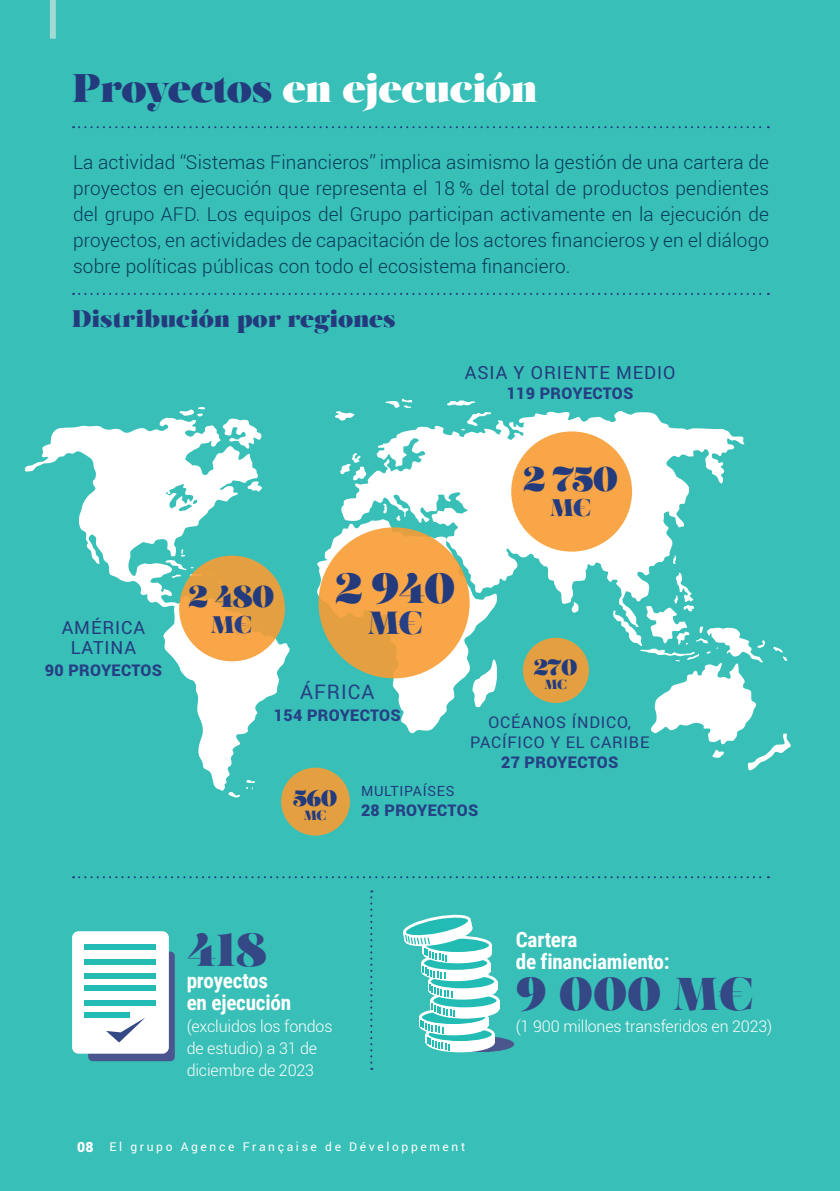
<style>
.page{position:relative;width:840px;height:1191px;background:#fff}
.page>*{position:absolute;margin:0;border:0;box-sizing:border-box;transform-origin:0 0}
.t1{font:46px "Salome";color:#334885}
.t2{font:42px "Salome";color:#233b7d}
.t3{font:40px "Salome";letter-spacing:-.02em;color:#fff}
.t4{font:34px "Salome";color:#233b7d}
.t5{font:32px "Salome";color:#233b7d}
.t6{font:30px "Salome";color:#233b7d}
.t7{font:24px "Salome";color:#233b7d}
.t8{font:22.2px "Salome";color:#233b7d}
.t9{font:22px "Salome";color:#233b7d}
.t10{font:700 21.2px/22px "Roboto Condensed";letter-spacing:-.01em;color:#fff}
.t11{font:20px "Roboto";letter-spacing:.05em;color:#264085}
.t12{font:300 19px/26px "Roboto";letter-spacing:.01em;color:#08395b;text-align:justify}
.t13{font:18px "Roboto";letter-spacing:.05em;color:#233b7d}
.t14{font:300 16px/22px "Roboto";letter-spacing:-.01em;color:#fff}
.t15{font:900 16px "Roboto";letter-spacing:.02em;color:#264085}
.t16{font:16px/20px "Roboto";letter-spacing:.05em;color:#233b7d;text-align:center}
.t17{font:14px "Roboto";letter-spacing:.05em;color:#233b7d}
.t18{font:13.4px "Salome";color:#233b7d}
.t19{font:13.2px "Salome";color:#233b7d}
.t20{font:12px "Roboto";letter-spacing:.22em;color:#fff}
.s1{color:#233b7d}
.s2{color:#264085}
.s3{font-weight:900;font-size:14px}
</style>
<div class="page">
<div style="left:0;top:0;width:839px;height:1191px;background:#38bfb7"></div>
<div style="left:50px;top:0;width:6px;height:39px;background:#a3dad6"></div>
<svg style="left:73px;top:126px;width:695px;height:2px"></svg>
<svg style="left:73px;top:876px;width:695px;height:2px"></svg>
<svg style="left:73px;top:293px;width:695px;height:2px"></svg>
<div style="left:281px;top:767px;width:69px;height:68px;background:#e4a040;border-radius:50%"></div>
<svg style="left:450px;top:1036px;width:64px;height:16px"></svg>
<div style="left:425px;top:1034px;width:69px;height:8px;background:#fff"></div>
<div style="left:425px;top:1032px;width:69px;height:20px;background:#fff;border-radius:50%"></div>
<svg style="left:427px;top:1026px;width:66px;height:16px"></svg>
<div style="left:425px;top:1024px;width:69px;height:19px;border:3px solid #fff;border-radius:50%"></div>
<div style="left:419px;top:1017px;width:69px;height:8px;background:#fff"></div>
<div style="left:419px;top:1015px;width:69px;height:20px;background:#fff;border-radius:50%"></div>
<svg style="left:420px;top:1009px;width:66px;height:16px"></svg>
<div style="left:419px;top:1007px;width:69px;height:19px;border:3px solid #fff;border-radius:50%"></div>
<div style="left:430px;top:1000px;width:69px;height:9px;background:#fff"></div>
<div style="left:430px;top:999px;width:69px;height:19px;background:#fff;border-radius:50%"></div>
<svg style="left:431px;top:992px;width:66px;height:16px"></svg>
<div style="left:430px;top:991px;width:69px;height:19px;border:3px solid #fff;border-radius:50%"></div>
<svg style="left:420px;top:1003px;width:34px;height:47px"></svg>
<div style="left:427px;top:981px;width:70px;height:9px;background:#fff"></div>
<div style="left:427px;top:980px;width:70px;height:19px;background:#fff;border-radius:50%"></div>
<svg style="left:429px;top:973px;width:66px;height:16px"></svg>
<div style="left:427px;top:972px;width:70px;height:19px;border:3px solid #fff;border-radius:50%"></div>
<div style="left:421px;top:963px;width:69px;height:8px;background:#fff"></div>
<div style="left:421px;top:961px;width:69px;height:20px;background:#fff;border-radius:50%"></div>
<svg style="left:422px;top:955px;width:66px;height:16px"></svg>
<div style="left:421px;top:953px;width:69px;height:19px;border:3px solid #fff;border-radius:50%"></div>
<div style="left:422px;top:945px;width:69px;height:8px;background:#fff"></div>
<div style="left:422px;top:943px;width:69px;height:20px;background:#fff;border-radius:50%"></div>
<svg style="left:424px;top:937px;width:66px;height:16px"></svg>
<div style="left:422px;top:935px;width:69px;height:19px;border:3px solid #fff;border-radius:50%"></div>
<div style="left:88px;top:951px;width:87px;height:110px;background:#4b568f;border-radius:4px"></div>
<div style="left:72px;top:931px;width:97px;height:122px;background:#fff;border-radius:6px"></div>
<svg style="left:106px;top:1018px;width:39px;height:24px"></svg>
<div style="left:84px;top:944px;width:71px;height:6px;background:#22bcb5"></div>
<div style="left:84px;top:958px;width:71px;height:6px;background:#22bcb5"></div>
<div style="left:84px;top:973px;width:71px;height:5px;background:#22bcb5"></div>
<div style="left:84px;top:985px;width:71px;height:6px;background:#22bcb5"></div>
<div style="left:84px;top:1000px;width:71px;height:5px;background:#22bcb5"></div>
<div style="left:84px;top:1012px;width:46px;height:6px;background:#22bcb5"></div>
<svg style="left:370px;top:890px;width:2px;height:180px"></svg>
<svg style="left:403px;top:914px;width:70px;height:83px"></svg>
<svg style="left:447px;top:400px;width:29px;height:6px"></svg>
<svg style="left:385px;top:398px;width:27px;height:10px"></svg>
<svg style="left:228px;top:792px;width:12px;height:6px"></svg>
<svg style="left:25px;top:418px;width:266px;height:373px"></svg>
<svg style="left:165px;top:549px;width:37px;height:29px"></svg>
<svg style="left:222px;top:418px;width:40px;height:31px"></svg>
<svg style="left:179px;top:407px;width:26px;height:10px"></svg>
<svg style="left:247px;top:481px;width:16px;height:11px"></svg>
<svg style="left:708px;top:639px;width:83px;height:132px"></svg>
<svg style="left:317px;top:410px;width:428px;height:324px"></svg>
<svg style="left:334px;top:411px;width:21px;height:10px"></svg>
<svg style="left:179px;top:555px;width:106px;height:106px;background:#eba244"></svg>
<svg style="left:318px;top:527px;width:151px;height:151px;background:#f3a446"></svg>
<div style="left:511px;top:431px;width:120px;height:120px;background:#f8a647;border-radius:50%"></div>
<div style="left:522px;top:638px;width:66px;height:65px;background:#e4a040;border-radius:50%"></div>
<h3 class="t3" style="left:72px;top:62px;width:467px"><span class="s1">Proyectos</span> en ejecución</h3>
<p class="t12" style="left:73px;top:149px;width:697px">La actividad “Sistemas Financieros” implica asimismo la gestión de una cartera de proyectos en ejecución que representa el 18 % del total de productos pendientes del grupo AFD. Los equipos del Grupo participan activamente en la ejecución de proyectos, en actividades de capacitación de los actores financieros y en el diálogo sobre políticas públicas con todo el ecosistema financiero.</p>
<p class="t7" style="left:72px;top:303px;width:325px">Distribución por regiones</p>
<p class="t13" style="left:464px;top:360px;width:212px">ASIA Y ORIENTE MEDIO</p>
<p class="t15" style="left:506px;top:382px;width:128px">119 PROYECTOS</p>
<h3 class="t4" style="left:523px;top:456px;width:96px">2 750</h3>
<p class="t7" style="left:550px;top:492px;width:42px">M<span class="s2">€</span></p>
<h3 class="t6" style="left:188px;top:577px;width:87px">2 480</h3>
<p class="t13" style="left:62px;top:615px;width:85px">AMÉRICA</p>
<p class="t7" style="left:211px;top:608px;width:42px">M<span class="s2">€</span></p>
<p class="t13" style="left:71px;top:635px;width:67px">LATINA</p>
<p class="t15" style="left:45px;top:659px;width:119px">90 PROYECTOS</p>
<h2 class="t2" style="left:335px;top:560px;width:122px">2 940</h2>
<h3 class="t5" style="left:368px;top:602px;width:56px">M<span class="s2">€</span></h3>
<p class="t11" style="left:300px;top:678px;width:76px">ÁFRICA</p>
<p class="t15" style="left:274px;top:703px;width:128px">154 PROYECTOS</p>
<p class="t9" style="left:533px;top:652px;width:45px">270</p>
<p class="t19" style="left:544px;top:676px;width:24px">M<span class="s2">€</span></p>
<p class="t16" style="left:470px;top:711px;width:181px">OCÉANOS ÍNDICO,<br>PACÍFICO Y EL CARIBE</p>
<p class="t15" style="left:501px;top:750px;width:119px">27 PROYECTOS</p>
<p class="t8" style="left:293px;top:783px;width:46px">560</p>
<p class="t18" style="left:303px;top:807px;width:24px">M<span class="s2">€</span></p>
<p class="t17" style="left:361px;top:781px;width:95px">MULTIPAÍSES</p>
<p class="t15" style="left:361px;top:799px;width:119px">28 PROYECTOS</p>
<h1 class="t1" style="left:187px;top:919px;width:81px">418</h1>
<p class="t10" style="left:187px;top:968px;width:106px">proyectos en ejecución</p>
<p class="t14" style="left:187px;top:1014px;width:147px">(excluidos los fondos de estudio) a 31 de diciembre de 2023</p>
<p class="t20" style="left:77px;top:1138px;width:389px"><span class="s3">08</span> El grupo Agence Française de Développement</p>
<p class="t10" style="left:515px;top:927px;width:155px">Cartera<br>de financiamiento:</p>
<h1 class="t1" style="left:515px;top:963px;width:239px">9 000 M€</h1>
<p class="t14" style="left:515px;top:1014px;width:258px">(1 900 millones transferidos en 2023)</p>
</div>
